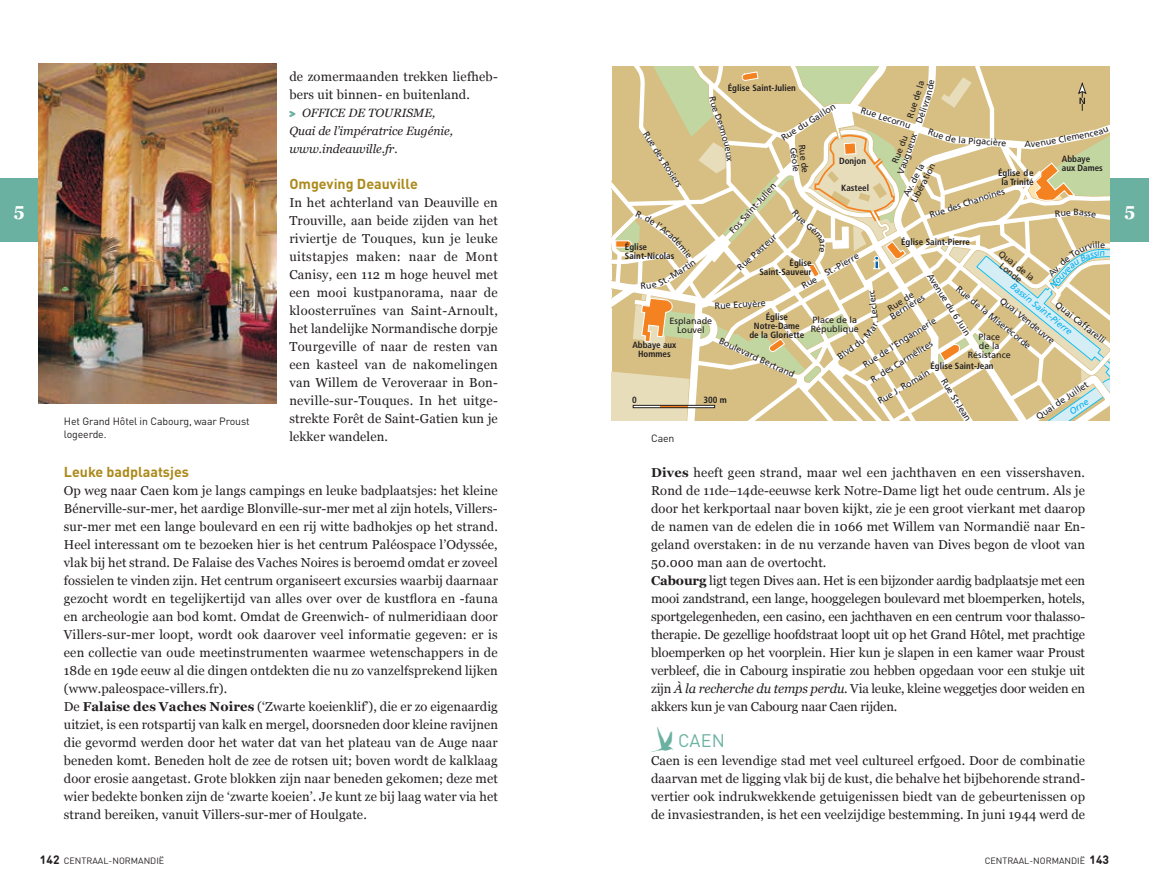
<style>
.page{position:relative;width:1149px;height:893px;background:#fff}
.page>*{position:absolute;margin:0;border:0;box-sizing:border-box;transform-origin:0 0}
.t1{font:18px "DIN Pro";color:#6bb1a1}
.t2{font:700 18px "Georgia";color:#fff}
.t3{font:700 14.25px "DIN Pro";color:#ab8a1b}
.t4{font:12.9px/18px "Georgia";letter-spacing:.01em;color:#231f20}
.t5{font:italic 12px/18px "Georgia";color:#231f20}
.t6{font:700 12px "DIN Round Offc";color:#231f20}
.t7{font:10.5px/13.5px "DIN Pro";letter-spacing:-.01em;color:#231f20}
.t8{font:9px/9px "Frutiger";color:#231f20;text-align:center}
.t9{font:700 condensed 9px/9px "Frutiger";color:#231f20;text-align:center}
.t10{font:9px "DIN Round Offc";color:#231f20}
.t11{font:italic 9px "Frutiger";color:#00aeef}
.s1{font-family:"Dominicus";font-style:normal;color:#6bb1a1}
.s2{font-weight:700}
.s3{font-style:italic}
.s4{font-family:"Dominicus";font-size:36px}
.s5{font-weight:700;font-size:12px}
</style>
<div class="page">
<div style="left:1110px;top:179px;width:38px;height:63px;background:#6bb1a1"></div>
<div style="left:0;top:179px;width:38px;height:63px;background:#6bb1a1"></div>
<svg style="left:906px;top:67px;width:203px;height:354px"></svg>
<svg style="left:1076px;top:82px;width:10px;height:29px"></svg>
<img style="left:38px;top:64px;width:238px;height:340px">
<svg style="left:927px;top:129px;width:33px;height:14px"></svg>
<svg style="left:1014px;top:127px;width:95px;height:77px"></svg>
<svg style="left:1055px;top:210px;width:15px;height:7px"></svg>
<svg style="left:1078px;top:211px;width:17px;height:6px"></svg>
<svg style="left:914px;top:241px;width:195px;height:180px"></svg>
<svg style="left:611px;top:67px;width:295px;height:354px"></svg>
<svg style="left:915px;top:80px;width:19px;height:43px"></svg>
<p class="t4" style="left:289px;top:68px;width:210px">de zomermaanden trekken liefheb&shy;bers uit binnen- en buitenland.</p>
<p class="t5" style="left:289px;top:104px;width:165px"><span class="s1">&gt;</span> OFFICE DE TOURISME,<br>Quai de l’impératrice Eugénie, www.indeauville.fr.</p>
<p class="t3" style="left:289px;top:172px;width:130px">Omgeving Deauville</p>
<p class="t4" style="left:289px;top:194px;width:210px;text-align:justify">In het achterland van Deauville en Trouville, aan beide zijden van het riviertje de Touques, kun je leuke uitstapjes maken: naar de Mont Canisy, een 112 m hoge heuvel met een mooi kustpanorama, naar de kloosterruïnes van Saint-Arnoult, het landelijke Normandische dorpje Tourgeville of naar de resten van een kasteel van de nakomelingen van Willem de Veroveraar in Bon&shy;neville-sur-Touques. In het uitge&shy;strekte Forêt de Saint-Gatien kun je lekker wandelen.</p>
<p class="t9" style="left:727px;top:83px;width:70px">Église Saint-Julien</p>
<p class="t8" style="left:905px;top:116px;width:36px;rotate:-72deg">Rue de l</p>
<p class="t8" style="left:779px;top:135px;width:64px;rotate:-32deg">Rue du Gaillon</p>
<p class="t8" style="left:862px;top:105px;width:54px;rotate:18deg">Rue Lecornu</p>
<p class="t8" style="left:649px;top:130px;width:66px;rotate:57deg">Rue des Rosiers</p>
<p class="t8" style="left:887px;top:169px;width:39px;text-align:left;text-indent:8px;rotate:-69deg">Rue du<br>Vau</p>
<p class="t8" style="left:961px;top:135px;width:47px;rotate:4deg">a Pigacière</p>
<p class="t8" style="left:1044px;top:138px;width:46px;rotate:-11deg">ue Clemen</p>
<p class="t8" style="left:901px;top:157px;width:28px;rotate:-71deg">gueux</p>
<p class="t8" style="left:806px;top:144px;width:31px;text-align:left;rotate:83deg">Rue de<br>Géole</p>
<p class="t9" style="left:1061px;top:155px;width:43px;text-align:left">Abbaye aux Dames</p>
<p class="t9" style="left:838px;top:156px;width:29px">Donjon</p>
<p class="t9" style="left:841px;top:184px;width:29px">Kasteel</p>
<p class="t8" style="left:909px;top:200px;width:45px;rotate:-63deg">Libération</p>
<p class="t8" style="left:901px;top:194px;width:37px;rotate:-63deg">Av. de la</p>
<p class="t9" style="left:997px;top:168px;width:37px">Église de la Trinité</p>
<p class="t8" style="left:727px;top:229px;width:66px;rotate:-48deg">Fos Saint-Julien</p>
<p class="t8" style="left:928px;top:211px;width:80px;rotate:-18deg">Rue des Chanoines</p>
<h1 class="t2" style="left:14px;top:198px;width:12px">5</h1>
<h1 class="t2" style="left:1124px;top:198px;width:12px">5</h1>
<p class="t8" style="left:1073px;top:208px;width:7px">B</p>
<p class="t8" style="left:735px;top:265px;width:51px;rotate:-42deg">Rue Pasteur</p>
<p class="t9" style="left:900px;top:237px;width:70px">Église Saint-Pierre</p>
<p class="t8" style="left:1097px;top:240px;width:4px">l</p>
<p class="t9" style="left:624px;top:243px;width:51px;text-align:left">Église<br>Saint-Nicolas</p>
<p class="t8" style="left:1002px;top:249px;width:45px;rotate:39deg">Quai de la<br>Londe</p>
<p class="t8" style="left:800px;top:282px;width:66px;rotate:-29deg">Rue St.-Pierre</p>
<p class="t9" style="left:759px;top:258px;width:54px;text-align:right">Église<br>Saint-Sauveur</p>
<p class="t8" style="left:933px;top:271px;width:74px;rotate:58deg">Avenue du 6 Juin</p>
<p class="t11" style="left:1014px;top:281px;width:78px;rotate:39deg">Bassin Saint-Pierre</p>
<p class="t8" style="left:960px;top:285px;width:95px;rotate:39deg">Rue de la Miserécorde</p>
<p class="t8" style="left:868px;top:309px;width:20px;rotate:-97deg">c el rc</p>
<p class="t8" style="left:897px;top:308px;width:30px;rotate:-32deg">rnières</p>
<p class="t8" style="left:885px;top:305px;width:31px;rotate:-32deg">Rue de</p>
<p class="t8" style="left:861px;top:361px;width:86px;rotate:-33deg">Rue de l’Engannerie</p>
<p class="t8" style="left:1003px;top:296px;width:69px;rotate:39deg">Quai Vendeuvre</p>
<p class="t8" style="left:714px;top:301px;width:53px;rotate:-3deg">Rue Ecuyère</p>
<p class="t8" style="left:721px;top:336px;width:84px;rotate:25deg">Boulevard Bertrand</p>
<p class="t8" style="left:1059px;top:300px;width:62px;rotate:38deg">Quai Caffarelli</p>
<p class="t8" style="left:1034px;top:413px;width:62px;rotate:-34deg">Quai de Juillet</p>
<p class="t9" style="left:749px;top:313px;width:56px">Église<br>Notre-Dame de la Gloriette</p>
<p class="t8" style="left:810px;top:315px;width:50px;text-align:left">Place de la<br>République</p>
<p class="t8" style="left:669px;top:317px;width:44px">Esplanade<br>Louvel</p>
<p class="t8" style="left:967px;top:333px;width:45px">Place<br>de la<br>Résistance</p>
<p class="t9" style="left:930px;top:361px;width:65px">Église Saint-Jean</p>
<p class="t8" style="left:947px;top:377px;width:50px;rotate:58deg">Rue St-Jean</p>
<p class="t9" style="left:632px;top:340px;width:46px">Abbaye aux<br>Hommes</p>
<p class="t8" style="left:868px;top:376px;width:73px;rotate:-32deg">R. des Carmélites</p>
<p class="t8" style="left:835px;top:354px;width:19px;rotate:-35deg">Blvd</p>
<p class="t8" style="left:875px;top:398px;width:61px;rotate:-31deg">Rue J. Romain</p>
<p class="t9" style="left:632px;top:395px;width:6px">0</p>
<p class="t9" style="left:703px;top:395px;width:25px">300 m</p>
<p class="t11" style="left:1067px;top:408px;width:23px;rotate:-35deg">Orne</p>
<p class="t7" style="left:64px;top:413px;width:187px">Het Grand Hôtel in Cabourg, waar Proust logeerde.</p>
<p class="t7" style="left:651px;top:430px;width:25px">Caen</p>
<p class="t3" style="left:64px;top:460px;width:127px">Leuke badplaatsjes</p>
<p class="t4" style="left:64px;top:482px;width:435px">Op weg naar Caen kom je langs campings en leuke badplaatsjes: het kleine Bénerville-sur-mer, het aardige Blonville-sur-mer met al zijn hotels, Villers&shy;sur-mer met een lange boulevard en een rij witte badhokjes op het strand.<br>Heel interessant om te bezoeken hier is het centrum Paléospace l’Odyssée, vlak bij het strand. De Falaise des Vaches Noires is beroemd omdat er zoveel fossielen te vinden zijn. Het centrum organiseert excursies waarbij daarnaar gezocht wordt en tegelijkertijd van alles over over de kustflora en -fauna en archeologie aan bod komt. Omdat de Greenwich- of nulmeridiaan door Villers-sur-mer loopt, wordt ook daarover veel informatie gegeven: er is een collectie van oude meetinstrumenten waarmee wetenschappers in de 18de en 19de eeuw al die dingen ontdekten die nu zo vanzelfsprekend lijken (www.paleospace-villers.fr).<br>De <span class="s2">Falaise des Vaches Noires</span> (‘Zwarte koeienklif’), die er zo eigenaardig uitziet, is een rotspartij van kalk en mergel, doorsneden door kleine ravijnen die gevormd werden door het water dat van het plateau van de Auge naar beneden komt. Beneden holt de zee de rotsen uit; boven wordt de kalklaag door erosie aangetast. Grote blokken zijn naar beneden gekomen; deze met wier bedekte bonken zijn de ‘zwarte koeien’. Je kunt ze bij laag water via het strand bereiken, vanuit Villers-sur-mer of Houlgate.</p>
<p class="t4" style="left:651px;top:464px;width:435px"><span class="s2">Dives</span> heeft geen strand, maar wel een jachthaven en een vissershaven.<br>Rond de 11de–14de-eeuwse kerk Notre-Dame ligt het oude centrum. Als je door het kerkportaal naar boven kijkt, zie je een groot vierkant met daarop de namen van de edelen die in 1066 met Willem van Normandië naar En&shy;geland overstaken: in de nu verzande haven van Dives begon de vloot van 50.000 man aan de overtocht.<br><span class="s2">Cabourg</span> ligt tegen Dives aan. Het is een bijzonder aardig badplaatsje met een mooi zandstrand, een lange, hooggelegen boulevard met bloemperken, hotels, sportgelegenheden, een casino, een jachthaven en een centrum voor thalasso&shy;therapie. De gezellige hoofdstraat loopt uit op het Grand Hôtel, met prachtige bloemperken op het voorplein. Hier kun je slapen in een kamer waar Proust verbleef, die in Cabourg inspiratie zou hebben opgedaan voor een stukje uit zijn <span class="s3">À la recherche du temps perdu</span>. Via leuke, kleine weggetjes door weiden en akkers kun je van Cabourg naar Caen rijden.</p>
<h1 class="t1" style="left:651px;top:726px;width:75px"><span class="s4">?</span> CAEN</h1>
<p class="t4" style="left:651px;top:752px;width:435px;text-align:justify">Caen is een levendige stad met veel cultureel erfgoed. Door de combinatie daarvan met de ligging vlak bij de kust, die behalve het bijbehorende strand&shy;vertier ook indrukwekkende getuigenissen biedt van de gebeurtenissen op de invasiestranden, is het een veelzijdige bestemming. In juni 1944 werd de</p>
<p class="t10" style="left:40px;top:855px;width:126px"><span class="s5">142</span> CENTRAAL-NORMANDIË</p>
<p class="t6" style="left:1089px;top:852px;width:21px">143</p>
<p class="t10" style="left:984px;top:855px;width:102px">CENTRAAL-NORMANDIË</p>
</div>
